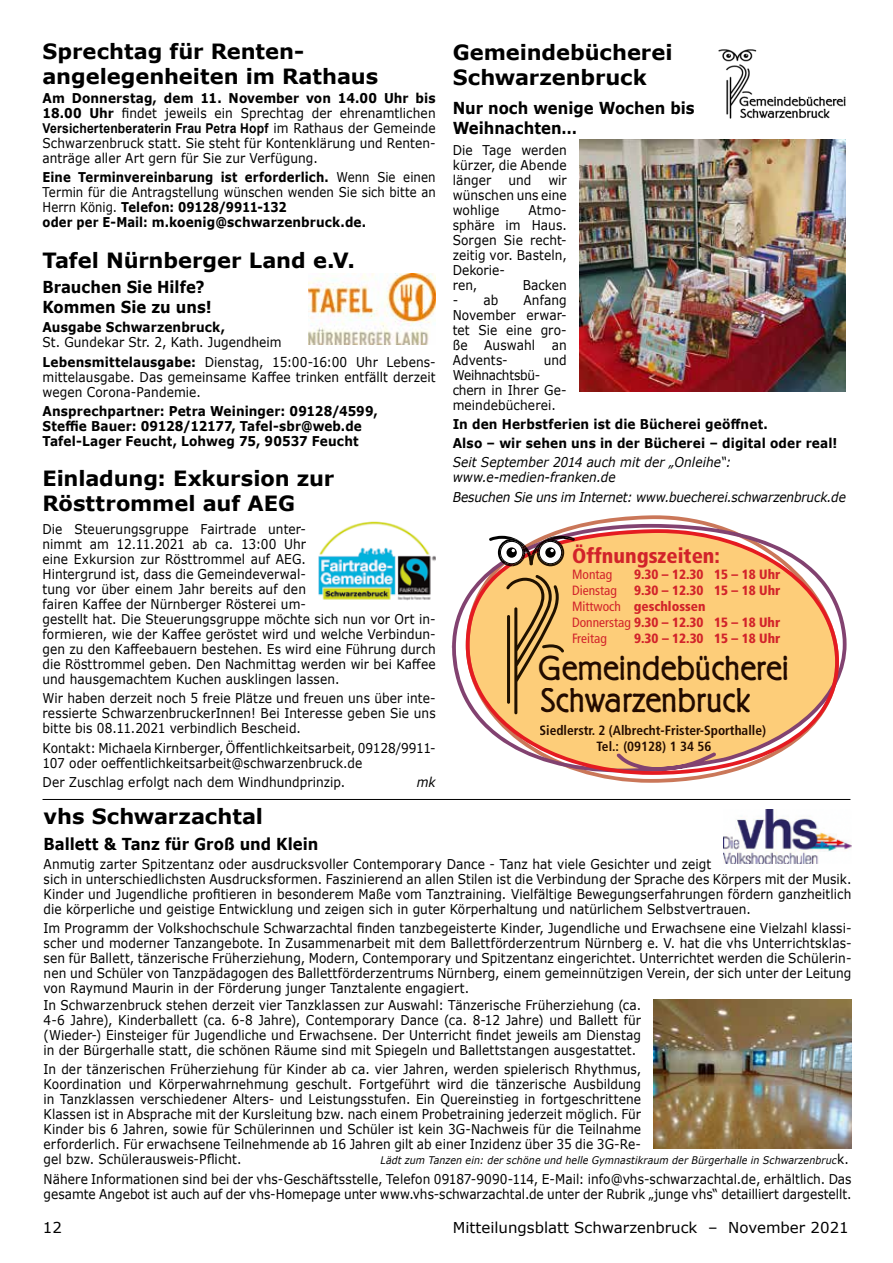
<style>
.page{position:relative;width:893px;height:1263px;background:#fff}
.page>*{position:absolute;margin:0;border:0;box-sizing:border-box;transform-origin:0 0}
.t1{font:300 34.2px/32.4px "Berliner Grotesk";color:#220b00}
.t2{font:700 21px/25.2px "Verdana";letter-spacing:-.005em;color:#000}
.t3{font:900 condensed 20.85px "Frutiger";color:#d2232a}
.t4{font:700 16.5px/19.8px "Verdana";color:#000;scale:.9 1}
.t5{font:15px "Verdana";color:#000}
.t6{font:13.5px/15px "Verdana";letter-spacing:.005em;color:#000;scale:.9 1}
.t7{font:700 13.5px/15px "Verdana";letter-spacing:.01em;color:#000;scale:.9 1}
.t8{font:700 13.5px/15px "Verdana";letter-spacing:.01em;color:#000;scale:.87 1}
.t9{font:italic 13.5px/15px "Verdana";color:#000;scale:.9 1}
.t10{font:900 condensed 13.5px/16px "Frutiger";color:#d2232a}
.t11{font:700 condensed 13.5px/16px "Frutiger";color:#220b00;text-align:center}
.t12{font:700 13.5px "Arial";letter-spacing:.015em;color:#000;scale:.9 1}
.t13{font:condensed 13.5px "Frutiger";color:#d2232a}
.t14{font:italic 10.5px "Verdana";letter-spacing:.015em;color:#000;scale:.9 1}
.s1{font-weight:400}
.s2{font-family:"Verdana";font-weight:400}
.s3{font-weight:700}
.s4{font-style:normal;font-size:13.5px}
</style>
<div class="page">
<img style="left:308px;top:274px;width:128px;height:70px">
<img style="left:319px;top:522px;width:117px;height:79px">
<img style="left:718px;top:50px;width:128px;height:68px">
<img style="left:579px;top:140px;width:267px;height:252px">
<svg style="left:579px;top:515px;width:142px;height:268px"></svg>
<svg style="left:452px;top:524px;width:395px;height:179px"></svg>
<svg style="left:466px;top:529px;width:373px;height:246px;fill:#fdcd79"></svg>
<div style="left:540px;top:725px;width:225px;height:13px;background:#fdcd79"></div>
<div style="left:594px;top:741px;width:117px;height:13px;background:#fdcd79"></div>
<div style="left:539px;top:655px;width:248px;height:25px;background:#fdcd79"></div>
<div style="left:541px;top:688px;width:209px;height:25px;background:#fdcd79"></div>
<svg style="left:506px;top:575px;width:58px;height:139px;background:#d2a961"></svg>
<svg style="left:489px;top:536px;width:86px;height:30px"></svg>
<hr style="left:43px;top:799px;width:807px;height:1px;background:#000">
<img style="left:724px;top:809px;width:127px;height:54px">
<img style="left:654px;top:1000px;width:197px;height:148px">
<h2 class="t2" style="left:43px;top:38px;width:337px">Sprechtag für Renten&shy;angelegenheiten im Rathaus</h2>
<p class="t7" style="left:43px;top:90px;width:438px">Am Donnerstag, dem 11. November von 14.00 Uhr bis<br>18.00 Uhr <span class="s1">findet jeweils ein Sprechtag der ehrenamtlichen</span></p>
<p class="t12" style="left:43px;top:119px;width:438px">Versichertenberaterin Frau Petra Hopf <span class="s2">im Rathaus der Gemeinde</span></p>
<p class="t6" style="left:43px;top:135px;width:438px">Schwarzenbruck statt. Sie steht für Kontenklärung und Renten&shy;anträge aller Art gern für Sie zur Verfügung.</p>
<p class="t8" style="left:43px;top:170px;width:453px">Eine Terminvereinbarung ist erforderlich. <span class="s1">Wenn Sie einen Termin für die Antragstellung wünschen wenden Sie sich bitte an Herrn König.</span> Telefon: 09128/9911-132<br>oder per E-Mail: m.koenig@schwarzenbruck.de.</p>
<h2 class="t2" style="left:43px;top:247px;width:314px">Tafel Nürnberger Land e.V.</h2>
<p class="t4" style="left:43px;top:277px;width:189px">Brauchen Sie Hilfe?<br>Kommen Sie zu uns!</p>
<p class="t7" style="left:43px;top:320px;width:204px">Ausgabe Schwarzenbruck,</p>
<p class="t6" style="left:43px;top:333px;width:438px;line-height:19.2px">St. Gundekar Str. 2, Kath. Jugendheim<br><span class="s3">Lebensmittelausgabe:</span> Dienstag, 15:00-16:00 Uhr Lebens-</p>
<p class="t6" style="left:43px;top:369px;width:438px">mittelausgabe. Das gemeinsame Kaffee trinken entfällt derzeit wegen Corona-Pandemie.</p>
<p class="t7" style="left:43px;top:403px;width:374px">Ansprechpartner: Petra Weininger: 09128/4599,<br>Steffie Bauer: 09128/12177, Tafel-sbr@web.de<br>Tafel-Lager Feucht, Lohweg 75, 90537 Feucht</p>
<h2 class="t2" style="left:43px;top:465px;width:293px">Einladung: Exkursion zur<br>Rösttrommel auf AEG</h2>
<p class="t6" style="left:43px;top:522px;width:438px">Die Steuerungsgruppe Fairtrade unter-<br>nimmt am 12.11.2021 ab ca. 13:00 Uhr<br>eine Exkursion zur Rösttrommel auf AEG.<br>Hintergrund ist, dass die Gemeindeverwal-<br>tung vor über einem Jahr bereits auf den<br>fairen Kaffee der Nürnberger Rösterei um-<br>gestellt hat. Die Steuerungsgruppe möchte sich nun vor Ort in&shy;formieren, wie der Kaffee geröstet wird und welche Verbindun&shy;gen zu den Kaffeebauern bestehen. Es wird eine Führung durch die Rösttrommel geben. Den Nachmittag werden wir bei Kaffee und hausgemachtem Kuchen ausklingen lassen.</p>
<p class="t6" style="left:43px;top:691px;width:438px;text-align:justify">Wir haben derzeit noch 5 freie Plätze und freuen uns über inte&shy;ressierte SchwarzenbruckerInnen! Bei Interesse geben Sie uns bitte bis 08.11.2021 verbindlich Bescheid.</p>
<p class="t6" style="left:43px;top:740px;width:438px">Kontakt: Michaela Kirnberger, Öffentlichkeitsarbeit, 09128/9911-<br>107 oder oeffentlichkeitsarbeit@schwarzenbruck.de</p>
<p class="t6" style="left:43px;top:774px;width:338px">Der Zuschlag erfolgt nach dem Windhundprinzip.</p>
<p class="t9" style="left:417px;top:774px;width:23px">mk</p>
<h2 class="t2" style="left:453px;top:39px;width:221px">Gemeindebücherei<br>Schwarzenbruck</h2>
<p class="t4" style="left:453px;top:98px;width:270px">Nur noch wenige Wochen bis<br>Weihnachten…</p>
<p class="t6" style="left:453px;top:142px;width:128px;text-align:justify">Die Tage werden kürzer, die Abende länger</p>
<p class="t6" style="left:508px;top:172px;width:27px">und</p>
<p class="t6" style="left:453px;top:172px;width:128px;text-align:justify;text-indent:96px">wir wünschen uns eine wohlige</p>
<p class="t6" style="left:453px;top:202px;width:128px;text-indent:76px">Atmo&shy;sphäre im Haus.<br>Sorgen Sie recht&shy;zeitig vor. Basteln,<br>Dekorie-<br>ren,</p>
<p class="t6" style="left:523px;top:277px;width:50px">Backen</p>
<p class="t6" style="left:453px;top:292px;width:128px;text-align:justify;text-indent:71px">Anfang November erwar&shy;tet Sie eine gro&shy;ße Auswahl an Advents-</p>
<p class="t6" style="left:453px;top:292px;width:52px">- ab</p>
<p class="t6" style="left:544px;top:352px;width:27px">und</p>
<p class="t6" style="left:453px;top:367px;width:128px">Weihnachtsbü&shy;chern in Ihrer Ge&shy;meindebücherei.</p>
<p class="t7" style="left:453px;top:414px;width:429px;line-height:19.2px">In den Herbstferien ist die Bücherei geöffnet.<br>Also – wir sehen uns in der Bücherei – digital oder real!</p>
<p class="t9" style="left:453px;top:455px;width:311px">Seit September 2014 auch mit der „Onleihe“: www.e-medien-franken.de</p>
<p class="t9" style="left:453px;top:489px;width:438px">Besuchen Sie uns im Internet: www.buecherei.schwarzenbruck.de</p>
<h3 class="t3" style="left:572px;top:543px;width:149px">Öffnungszeiten:</h3>
<p class="t13" style="left:572px;top:566px;width:42px">Montag</p>
<p class="t10" style="left:634px;top:566px;width:148px">9.30 – 12.30 15 – 18 Uhr</p>
<p class="t13" style="left:572px;top:583px;width:46px">Dienstag</p>
<p class="t10" style="left:572px;top:582px;width:210px;text-indent:62px">9.30 – 12.30 15 – 18 Uhr<br><span class="s1">Mittwoch</span> geschlossen<br><span class="s1">Donnerstag</span> 9.30 – 12.30 15 – 18 Uhr<br><span class="s1">Freitag</span></p>
<p class="t10" style="left:634px;top:631px;width:148px">9.30 – 12.30 15 – 18 Uhr</p>
<h1 class="t1" style="left:538px;top:652px;width:252px">Gemeindebücherei<br>Schwarzenbruck</h1>
<p class="t11" style="left:539px;top:722px;width:228px">Siedlerstr. 2 (Albrecht-Frister-Sporthalle)<br>Tel.: (09128) 1 34 56</p>
<h2 class="t2" style="left:44px;top:803px;width:221px">vhs Schwarzachtal</h2>
<p class="t4" style="left:44px;top:834px;width:307px">Ballett &amp; Tanz für Groß und Klein</p>
<p class="t6" style="left:44px;top:856px;width:899px">Anmutig zarter Spitzentanz oder ausdrucksvoller Contemporary Dance - Tanz hat viele Gesichter und zeigt<br>sich in unterschiedlichsten Ausdrucksformen. Faszinierend an allen Stilen ist die Verbindung der Sprache des Körpers mit der Musik.<br>Kinder und Jugendliche profitieren in besonderem Maße vom Tanztraining. Vielfältige Bewegungserfahrungen fördern ganzheitlich die körperliche und geistige Entwicklung und zeigen sich in guter Körperhaltung und natürlichem Selbstvertrauen.</p>
<p class="t6" style="left:44px;top:921px;width:899px;text-align:justify">Im Programm der Volkshochschule Schwarzachtal finden tanzbegeisterte Kinder, Jugendliche und Erwachsene eine Vielzahl klassi&shy;scher und moderner Tanzangebote. In Zusammenarbeit mit dem Ballettförderzentrum Nürnberg e. V. hat die vhs Unterrichtsklas&shy;sen für Ballett, tänzerische Früherziehung, Modern, Contemporary und Spitzentanz eingerichtet. Unterrichtet werden die Schülerin&shy;nen und Schüler von Tanzpädagogen des Ballettförderzentrums Nürnberg, einem gemeinnützigen Verein, der sich unter der Leitung von Raymund Maurin in der Förderung junger Tanztalente engagiert.</p>
<p class="t6" style="left:44px;top:998px;width:665px;text-align:justify">In Schwarzenbruck stehen derzeit vier Tanzklassen zur Auswahl: Tänzerische Früherziehung (ca.<br>4-6 Jahre), Kinderballett (ca. 6-8 Jahre), Contemporary Dance (ca. 8-12 Jahre) und Ballett für (Wieder-) Einsteiger für Jugendliche und Erwachsene. Der Unterricht findet jeweils am Dienstag in der Bürgerhalle statt, die schönen Räume sind mit Spiegeln und Ballettstangen ausgestattet.</p>
<p class="t6" style="left:44px;top:1062px;width:665px;text-align:justify">In der tänzerischen Früherziehung für Kinder ab ca. vier Jahren, werden spielerisch Rhythmus, Koordination und Körperwahrnehmung geschult. Fortgeführt wird die tänzerische Ausbildung in Tanzklassen verschiedener Alters- und Leistungsstufen. Ein Quereinstieg in fortgeschrittene Klassen ist in Absprache mit der Kursleitung bzw. nach einem Probetraining jederzeit möglich. Für Kinder bis 6 Jahren, sowie für Schülerinnen und Schüler ist kein 3G-Nachweis für die Teilnahme erforderlich. Für erwachsene Teilnehmende ab 16 Jahren gilt ab einer Inzidenz über 35 die 3G-Re&shy;gel bzw. Schülerausweis-Pflicht.</p>
<p class="t14" style="left:380px;top:1153px;width:522px">Lädt zum Tanzen ein: der schöne und helle Gymnastikraum der Bürgerhalle in Schwarzenbruc<span class="s4">k.</span></p>
<p class="t6" style="left:44px;top:1171px;width:899px">Nähere Informationen sind bei der vhs-Geschäftsstelle, Telefon 09187-9090-114, E-Mail: info@vhs-schwarzachtal.de, erhältlich. Das gesamte Angebot ist auch auf der vhs-Homepage unter www.vhs-schwarzachtal.de unter der Rubrik „junge vhs“ detailliert dargestellt.</p>
<p class="t5" style="left:43px;top:1217px;width:21px">12</p>
<p class="t5" style="left:453px;top:1217px;width:397px">Mitteilungsblatt Schwarzenbruck – November 2021</p>
</div>
